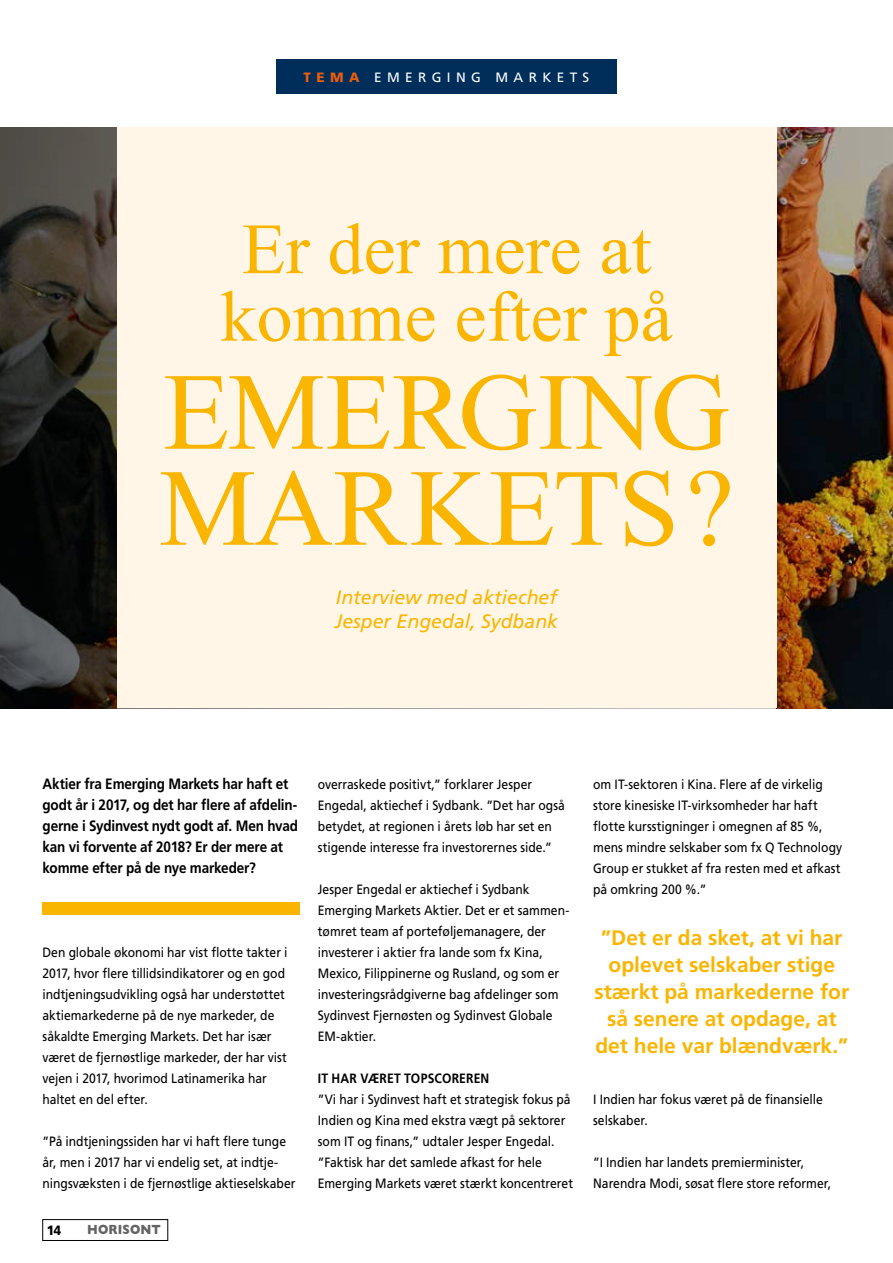
<style>
.page{position:relative;width:893px;height:1263px;background:#fff}
.page>*{position:absolute;margin:0;border:0;box-sizing:border-box;transform-origin:0 0}
.t1{font:109.5px/96px "Times New Roman";color:#fab500}
.t2{font:72px/67.5px "Times New Roman";color:#fab500}
.t3{font:700 21px/27px "Frutiger LT Std";color:#fab500;text-align:center}
.t4{font:italic 19.5px/24px "Frutiger LT Std";color:#fab500}
.t5{font:700 15px/21px "Frutiger LT Std";letter-spacing:-.01em;color:#000;scale:.9 1}
.t6{font:13.5px/21px "Frutiger LT Std";color:#000;scale:.9 1}
.t7{font:700 13.5px "Frutiger LT Std";letter-spacing:.015em;color:#000;scale:.9 1}
.t8{font:13.5px "Frutiger LT Std";letter-spacing:.4em;color:#fff}
.t9{font:700 13.5px "Gill Sans";letter-spacing:.015em;color:#646363;scale:.9 1}
.t10{font:900 13.5px "Frutiger LT Std";color:#000;scale:.9 1}
.s1{font-weight:900;color:#eb5c0b}
</style>
<div class="page">
<img style="left:0;top:128px;width:893px;height:580px">
<div style="left:117px;top:128px;width:659px;height:580px;background:#fff6e8"></div>
<div style="left:43px;top:1219px;width:125px;height:22px;border:1px solid #000"></div>
<div style="left:43px;top:902px;width:257px;height:12px;background:#fab500"></div>
<div style="left:276px;top:60px;width:341px;height:34px;background:#002e5a"></div>
<p class="t8" style="left:304px;top:69px;width:287px"><span class="s1">TEMA</span> EMERGING MARKETS</p>
<h2 class="t2" style="left:221px;top:214px;width:453px">Er der mere at komme efter på</h2>
<h1 class="t1" style="left:159px;top:362px;width:577px">EMERGING<br>MARKETS?</h1>
<h3 class="t4" style="left:335px;top:585px;width:225px">Interview med aktiechef<br>Jesper Engedal, Sydbank</h3>
<p class="t5" style="left:43px;top:773px;width:285px">Aktier fra Emerging Markets har haft et godt år i 2017, og det har flere af afdelin&shy;gerne i Sydinvest nydt godt af. Men hvad kan vi forvente af 2018? Er der mere at komme efter på de nye markeder?</p>
<p class="t6" style="left:43px;top:941px;width:274px">Den globale økonomi har vist flotte takter i 2017, hvor flere tillidsindikatorer og en god indtjeningsudvikling også har understøttet aktiemarkederne på de nye markeder, de såkaldte Emerging Markets. Det har især været de fjernøstlige markeder, der har vist vejen i 2017, hvorimod Latinamerika har haltet en del efter.</p>
<p class="t6" style="left:43px;top:1130px;width:283px">”På indtjeningssiden har vi haft flere tunge år, men i 2017 har vi endelig set, at indtje&shy;ningsvæksten i de fjernøstlige aktieselskaber</p>
<p class="t10" style="left:47px;top:1222px;width:18px">14</p>
<p class="t9" style="left:87px;top:1219px;width:83px">HORISONT</p>
<p class="t6" style="left:318px;top:773px;width:276px">overraskede positivt,” forklarer Jesper Engedal, aktiechef i Sydbank. ”Det har også betydet, at regionen i årets løb har set en stigende interesse fra investorernes side.”</p>
<p class="t6" style="left:318px;top:878px;width:281px">Jesper Engedal er aktiechef i Sydbank Emerging Markets Aktier. Det er et sammen&shy;tømret team af porteføljemanagere, der investerer i aktier fra lande som fx Kina, Mexico, Filippinerne og Rusland, og som er investeringsrådgiverne bag afdelinger som Sydinvest Fjernøsten og Sydinvest Globale EM-aktier.</p>
<p class="t7" style="left:318px;top:1070px;width:192px">IT HAR VÆRET TOPSCOREREN</p>
<p class="t6" style="left:318px;top:1088px;width:285px">”Vi har i Sydinvest haft et strategisk fokus på Indien og Kina med ekstra vægt på sektorer som IT og finans,” udtaler Jesper Engedal. ”Faktisk har det samlede afkast for hele Emerging Markets været stærkt koncentreret</p>
<p class="t6" style="left:593px;top:773px;width:278px">om IT-sektoren i Kina. Flere af de virkelig store kinesiske IT-virksomheder har haft flotte kursstigninger i omegnen af 85 %, mens mindre selskaber som fx Q Technology Group er stukket af fra resten med et afkast på omkring 200 %.”</p>
<h3 class="t3" style="left:594px;top:924px;width:256px">”Det er da sket, at vi har oplevet selskaber stige stærkt på markederne for så senere at opdage, at det hele var blændværk.”</h3>
<p class="t6" style="left:593px;top:1088px;width:257px">I Indien har fokus været på de finansielle selskaber.</p>
<p class="t6" style="left:593px;top:1151px;width:266px">”I Indien har landets premierminister,<br>Narendra Modi, søsat flere store reformer,</p>
</div>
